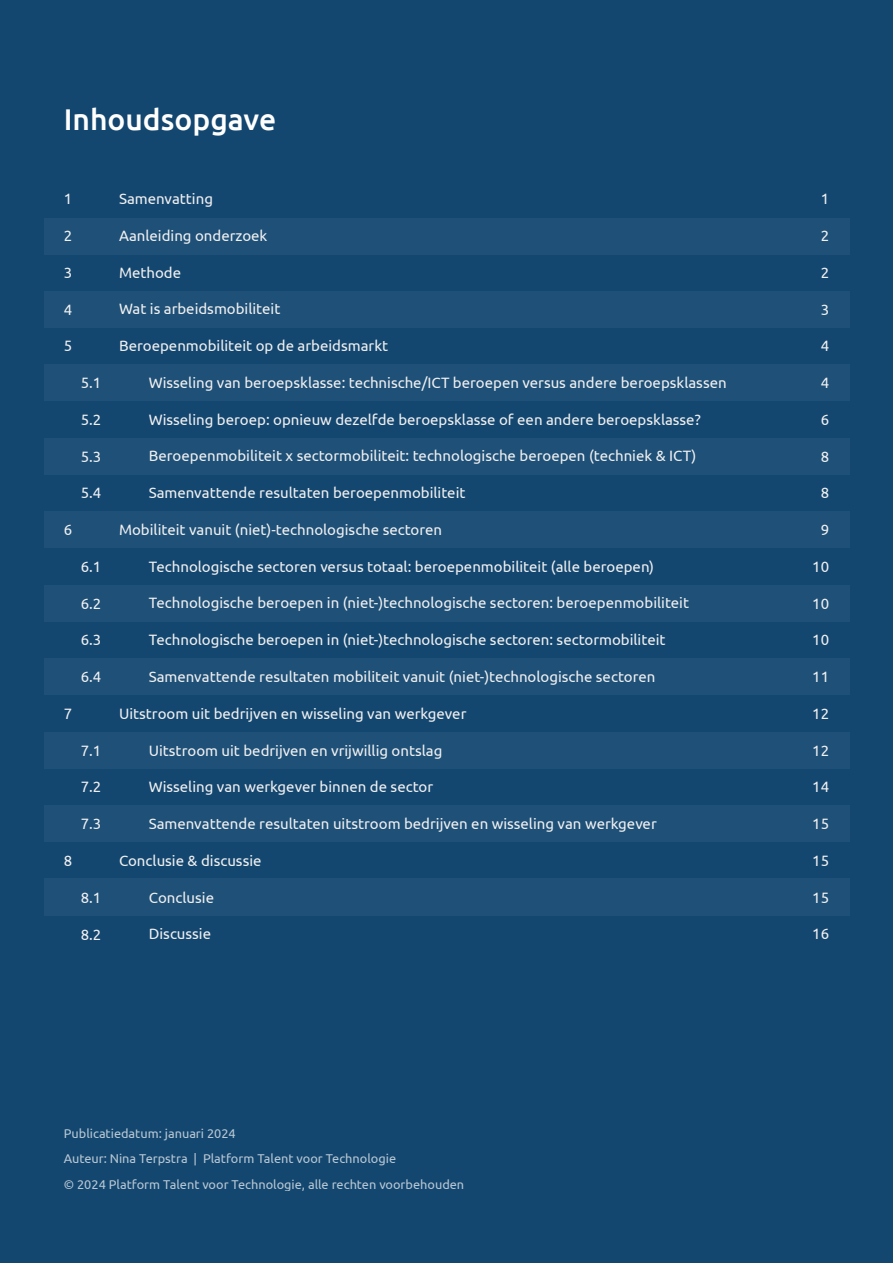
<style>
.page{position:relative;width:893px;height:1263px;background:#144770}
.page>*{position:absolute;margin:0;border:0;box-sizing:border-box;transform-origin:0 0}
.t1{font:500 30px "Ubuntu";color:#fff}
.t2{font:15px "Ubuntu";color:#f0f0f0}
.t3{font:12.75px/25.5px "Ubuntu";color:#fff}
</style>
<div class="page">
<div style="left:44px;top:218px;width:805px;height:36px;background:#1e5078"></div>
<div style="left:44px;top:291px;width:805px;height:37px;background:#1e5078"></div>
<div style="left:44px;top:438px;width:805px;height:36px;background:#1e5078"></div>
<div style="left:44px;top:512px;width:805px;height:36px;background:#1e5078"></div>
<div style="left:44px;top:585px;width:805px;height:36px;background:#1e5078"></div>
<div style="left:44px;top:659px;width:805px;height:36px;background:#1e5078"></div>
<div style="left:44px;top:732px;width:805px;height:36px;background:#1e5078"></div>
<div style="left:44px;top:806px;width:805px;height:36px;background:#1e5078"></div>
<div style="left:44px;top:878px;width:805px;height:38px;background:#1e5078"></div>
<div style="left:44px;top:365px;width:805px;height:36px;background:#1e5078"></div>
<h1 class="t1" style="left:64px;top:100px;width:214px">Inhoudsopgave</h1>
<p class="t2" style="left:64px;top:190px;width:10px">1</p>
<p class="t2" style="left:64px;top:227px;width:10px">2</p>
<p class="t2" style="left:64px;top:263px;width:10px">3</p>
<p class="t2" style="left:64px;top:300px;width:10px">4</p>
<p class="t2" style="left:64px;top:337px;width:10px">5</p>
<p class="t2" style="left:81px;top:374px;width:22px">5.1</p>
<p class="t2" style="left:81px;top:410px;width:22px">5.2</p>
<p class="t2" style="left:81px;top:447px;width:22px">5.3</p>
<p class="t2" style="left:81px;top:484px;width:22px">5.4</p>
<p class="t2" style="left:64px;top:521px;width:10px">6</p>
<p class="t2" style="left:81px;top:557px;width:22px">6.1</p>
<p class="t2" style="left:81px;top:594px;width:22px">6.2</p>
<p class="t2" style="left:81px;top:631px;width:22px">6.3</p>
<p class="t2" style="left:81px;top:668px;width:22px">6.4</p>
<p class="t2" style="left:64px;top:704px;width:10px">7</p>
<p class="t2" style="left:81px;top:741px;width:22px">7.1</p>
<p class="t2" style="left:81px;top:778px;width:22px">7.2</p>
<p class="t2" style="left:81px;top:815px;width:22px">7.3</p>
<p class="t2" style="left:64px;top:851px;width:10px">8</p>
<p class="t2" style="left:81px;top:888px;width:22px">8.1</p>
<p class="t2" style="left:81px;top:925px;width:22px">8.2</p>
<p class="t2" style="left:119px;top:190px;width:95px">Samenvatting</p>
<p class="t2" style="left:119px;top:226px;width:150px">Aanleiding onderzoek</p>
<p class="t2" style="left:119px;top:263px;width:64px">Methode</p>
<p class="t2" style="left:119px;top:300px;width:163px">Wat is arbeidsmobiliteit</p>
<p class="t2" style="left:119px;top:337px;width:271px">Beroepenmobiliteit op de arbeidsmarkt</p>
<p class="t2" style="left:149px;top:373px;width:579px">Wisseling van beroepsklasse: technische/ICT beroepen versus andere beroepsklassen</p>
<p class="t2" style="left:149px;top:410px;width:553px">Wisseling beroep: opnieuw dezelfde beroepsklasse of een andere beroepsklasse?</p>
<p class="t2" style="left:149px;top:447px;width:549px">Beroepenmobiliteit x sectormobiliteit: technologische beroepen (techniek &amp; ICT)</p>
<p class="t2" style="left:149px;top:484px;width:318px">Samenvattende resultaten beroepenmobiliteit</p>
<p class="t2" style="left:119px;top:520px;width:325px">Mobiliteit vanuit (niet)-technologische sectoren</p>
<p class="t2" style="left:149px;top:557px;width:507px">Technologische sectoren versus totaal: beroepenmobiliteit (alle beroepen)</p>
<p class="t2" style="left:149px;top:594px;width:542px">Technologische beroepen in (niet-)technologische sectoren: beroepenmobiliteit</p>
<p class="t2" style="left:149px;top:631px;width:518px">Technologische beroepen in (niet-)technologische sectoren: sectormobiliteit</p>
<p class="t2" style="left:149px;top:667px;width:508px">Samenvattende resultaten mobiliteit vanuit (niet-)technologische sectoren</p>
<p class="t2" style="left:119px;top:704px;width:349px">Uitstroom uit bedrijven en wisseling van werkgever</p>
<p class="t2" style="left:149px;top:741px;width:295px">Uitstroom uit bedrijven en vrijwillig ontslag</p>
<p class="t2" style="left:149px;top:778px;width:286px">Wisseling van werkgever binnen de sector</p>
<p class="t2" style="left:149px;top:814px;width:509px">Samenvattende resultaten uitstroom bedrijven en wisseling van werkgever</p>
<p class="t2" style="left:119px;top:851px;width:144px">Conclusie &amp; discussie</p>
<p class="t2" style="left:149px;top:888px;width:67px">Conclusie</p>
<p class="t2" style="left:149px;top:925px;width:64px">Discussie</p>
<p class="t3" style="left:64px;top:1120px;width:402px">Publicatiedatum: januari 2024<br>Auteur: Nina Terpstra | Platform Talent voor Technologie<br>© 2024 Platform Talent voor Technologie, alle rechten voorbehouden</p>
<p class="t2" style="left:821px;top:190px;width:10px">1</p>
<p class="t2" style="left:821px;top:227px;width:10px">2</p>
<p class="t2" style="left:821px;top:263px;width:10px">2</p>
<p class="t2" style="left:821px;top:300px;width:10px">3</p>
<p class="t2" style="left:821px;top:337px;width:10px">4</p>
<p class="t2" style="left:821px;top:374px;width:10px">4</p>
<p class="t2" style="left:821px;top:410px;width:10px">6</p>
<p class="t2" style="left:821px;top:447px;width:10px">8</p>
<p class="t2" style="left:821px;top:484px;width:10px">8</p>
<p class="t2" style="left:821px;top:521px;width:10px">9</p>
<p class="t2" style="left:812px;top:557px;width:18px">10</p>
<p class="t2" style="left:812px;top:594px;width:18px">10</p>
<p class="t2" style="left:812px;top:631px;width:18px">10</p>
<p class="t2" style="left:812px;top:668px;width:18px">11</p>
<p class="t2" style="left:812px;top:704px;width:18px">12</p>
<p class="t2" style="left:812px;top:741px;width:18px">12</p>
<p class="t2" style="left:812px;top:778px;width:18px">14</p>
<p class="t2" style="left:812px;top:815px;width:18px">15</p>
<p class="t2" style="left:812px;top:851px;width:18px">15</p>
<p class="t2" style="left:812px;top:888px;width:18px">15</p>
<p class="t2" style="left:812px;top:925px;width:18px">16</p>
</div>
